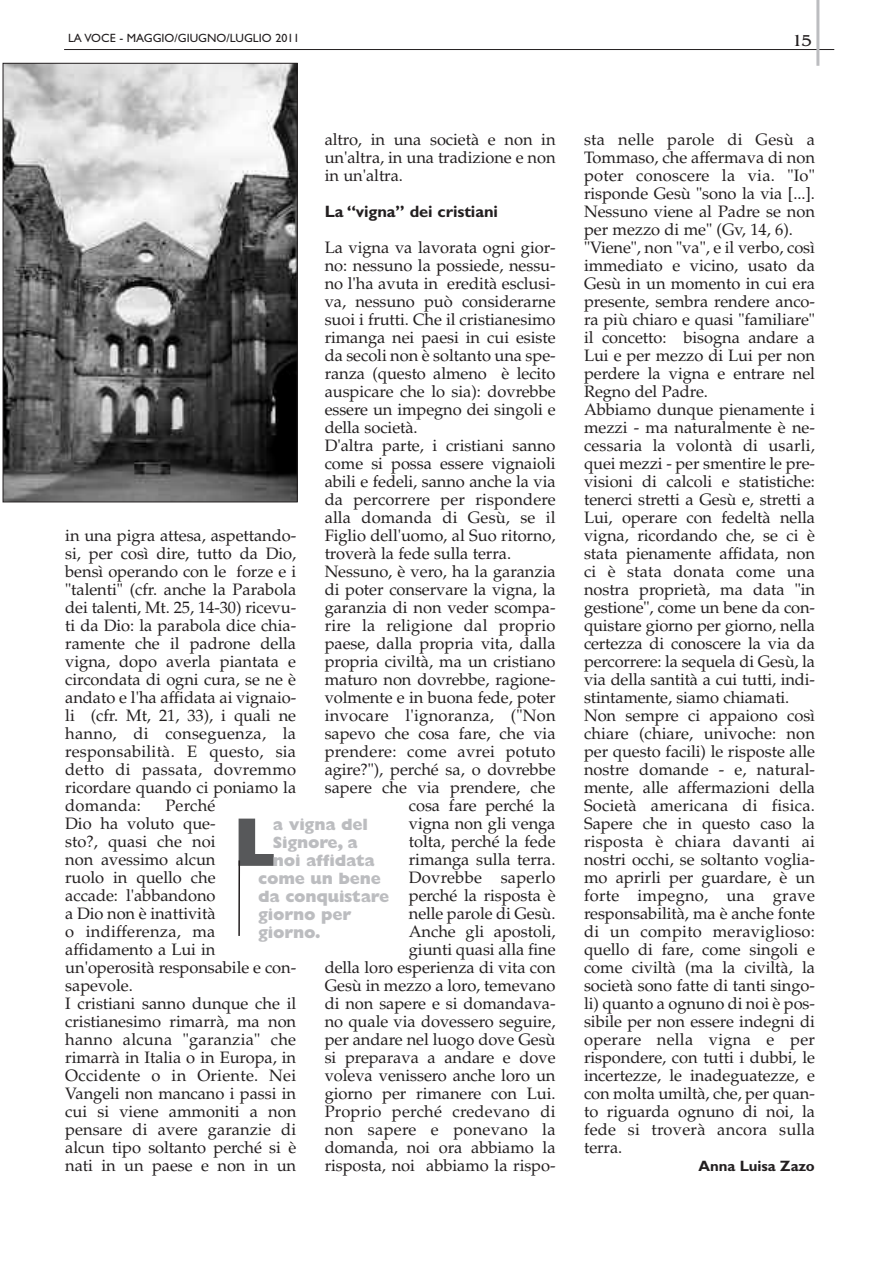
<style>
.page{position:relative;width:893px;height:1263px;background:#fff}
.page>*{position:absolute;margin:0;border:0;box-sizing:border-box;transform-origin:0 0}
.t1{font:800 69.3px "Gill Sans";color:#57585a}
.t2{font:16.5px/18px "Palatino";letter-spacing:-.005em;color:#231f20;text-align:justify}
.t3{font:16.5px "Palatino";letter-spacing:.015em;color:#231f20}
.t4{font:800 16.5px "Gill Sans";letter-spacing:-.015em;color:#bcbdc0}
.t5{font:700 16.5px "Gill Sans";letter-spacing:-.005em;color:#231f20}
.t6{font:16.5px "Benguiat";color:#231f20}
.t7{font:700 15px "Gill Sans";letter-spacing:-.005em;color:#231f20}
.t8{font:12px "Gill Sans";color:#231f20}
</style>
<div class="page">
<hr style="left:64px;top:49px;width:770px;height:1px;background:#231f20">
<hr style="left:816px;top:0;width:3px;height:66px;background:#bcbdc0">
<img style="left:5px;top:65px;width:291px;height:435px">
<div style="left:3px;top:63px;width:295px;height:439px;border:1px solid #231f20"></div>
<hr style="left:238px;top:860px;width:2px;height:76px;background:#231f20">
<p class="t8" style="left:68px;top:30px;width:233px">LA VOCE - MAGGIO/GIUGNO/LUGLIO 2011</p>
<p class="t6" style="left:792px;top:31px;width:22px">15</p>
<p class="t2" style="left:325px;top:133px;width:232px">altro, in una società e non in un'altra, in una tradizione e non in un'altra.</p>
<p class="t5" style="left:325px;top:205px;width:175px">La “vigna” dei cristiani</p>
<p class="t2" style="left:325px;top:241px;width:232px">La vigna va lavorata ogni gior-</p>
<p class="t2" style="left:325px;top:259px;width:232px">no: nessuno la possiede, nessu-</p>
<p class="t2" style="left:325px;top:277px;width:232px">no l'ha avuta in eredità esclusi-</p>
<p class="t2" style="left:325px;top:295px;width:232px">va, nessuno può considerarne</p>
<p class="t2" style="left:325px;top:313px;width:232px">suoi i frutti. Che il cristianesimo</p>
<p class="t2" style="left:325px;top:331px;width:232px">rimanga nei paesi in cui esiste</p>
<p class="t2" style="left:325px;top:349px;width:232px">da secoli non è soltanto una spe-</p>
<p class="t2" style="left:325px;top:367px;width:232px">ranza (questo almeno è lecito</p>
<p class="t2" style="left:325px;top:385px;width:232px">auspicare che lo sia): dovrebbe</p>
<p class="t2" style="left:325px;top:403px;width:232px">essere un impegno dei singoli e</p>
<p class="t2" style="left:325px;top:421px;width:95px">della società.</p>
<p class="t2" style="left:325px;top:439px;width:232px">D'altra parte, i cristiani sanno</p>
<p class="t2" style="left:325px;top:457px;width:232px">come si possa essere vignaioli</p>
<p class="t2" style="left:325px;top:475px;width:232px">abili e fedeli, sanno anche la via</p>
<p class="t2" style="left:325px;top:493px;width:233px">da percorrere per rispondere</p>
<p class="t2" style="left:325px;top:511px;width:232px">alla domanda di Gesù, se il</p>
<p class="t2" style="left:325px;top:529px;width:232px">Figlio dell'uomo, al Suo ritorno,</p>
<p class="t2" style="left:325px;top:547px;width:188px">troverà la fede sulla terra.</p>
<p class="t2" style="left:325px;top:565px;width:232px">Nessuno, è vero, ha la garanzia</p>
<p class="t2" style="left:325px;top:583px;width:232px">di poter conservare la vigna, la</p>
<p class="t2" style="left:325px;top:601px;width:232px">garanzia di non veder scompa-</p>
<p class="t3" style="left:325px;top:619px;width:232px">rire la religione dal proprio</p>
<p class="t2" style="left:325px;top:637px;width:232px">paese, dalla propria vita, dalla</p>
<p class="t2" style="left:325px;top:655px;width:232px">propria civiltà, ma un cristiano</p>
<p class="t2" style="left:325px;top:673px;width:232px">maturo non dovrebbe, ragione-</p>
<p class="t2" style="left:325px;top:691px;width:232px">volmente e in buona fede, poter</p>
<p class="t3" style="left:325px;top:709px;width:232px">invocare l'ignoranza, ("Non</p>
<p class="t2" style="left:325px;top:727px;width:232px">sapevo che cosa fare, che via</p>
<p class="t3" style="left:325px;top:745px;width:232px">prendere: come avrei potuto</p>
<p class="t2" style="left:325px;top:763px;width:232px">agire?"), perché sa, o dovrebbe</p>
<p class="t2" style="left:325px;top:781px;width:232px">sapere che via prendere, che</p>
<p class="t2" style="left:409px;top:799px;width:148px">cosa fare perché la</p>
<p class="t2" style="left:409px;top:817px;width:148px">vigna non gli venga</p>
<p class="t2" style="left:409px;top:835px;width:148px">tolta, perché la fede</p>
<p class="t2" style="left:409px;top:853px;width:148px">rimanga sulla terra.</p>
<p class="t3" style="left:409px;top:871px;width:148px">Dovrebbe saperlo</p>
<p class="t2" style="left:409px;top:889px;width:148px">perché la risposta è</p>
<p class="t2" style="left:409px;top:907px;width:148px">nelle parole di Gesù.</p>
<p class="t2" style="left:409px;top:925px;width:148px">Anche gli apostoli,</p>
<p class="t2" style="left:409px;top:943px;width:148px">giunti quasi alla fine</p>
<p class="t2" style="left:325px;top:961px;width:232px">della loro esperienza di vita con</p>
<p class="t2" style="left:325px;top:979px;width:232px">Gesù in mezzo a loro, temevano</p>
<p class="t2" style="left:325px;top:997px;width:232px">di non sapere e si domandava-</p>
<p class="t2" style="left:325px;top:1015px;width:232px">no quale via dovessero seguire,</p>
<p class="t2" style="left:325px;top:1033px;width:232px">per andare nel luogo dove Gesù</p>
<p class="t2" style="left:325px;top:1051px;width:232px">si preparava a andare e dove</p>
<p class="t2" style="left:325px;top:1069px;width:232px">voleva venissero anche loro un</p>
<p class="t2" style="left:325px;top:1087px;width:232px">giorno per rimanere con Lui.</p>
<p class="t3" style="left:325px;top:1105px;width:232px">Proprio perché credevano di</p>
<p class="t3" style="left:325px;top:1123px;width:232px">non sapere e ponevano la</p>
<p class="t2" style="left:325px;top:1141px;width:232px">domanda, noi ora abbiamo la</p>
<p class="t2" style="left:325px;top:1159px;width:232px">risposta, noi abbiamo la rispo-</p>
<p class="t2" style="left:65px;top:529px;width:232px">in una pigra attesa, aspettando&shy;si, per così dire, tutto da Dio, bensì operando con le forze e i "talenti" (cfr. anche la Parabola dei talenti, Mt. 25, 14-30) ricevu&shy;ti da Dio: la parabola dice chia&shy;ramente che il padrone della vigna, dopo averla piantata e circondata di ogni cura, se ne è andato e l'ha affidata ai vignaio&shy;li (cfr. Mt, 21, 33), i quali ne hanno, di conseguenza, la responsabilità. E questo, sia detto di passata, dovremmo ricordare quando ci poniamo la domanda:</p>
<p class="t2" style="left:65px;top:799px;width:232px;text-align:left;text-indent:100px">Perché<br>Dio ha voluto que-<br>sto?, quasi che noi<br>non avessimo alcun<br>ruolo in quello che<br>accade: l'abbandono<br>a Dio non è inattività<br>o indifferenza, ma affidamento a Lui in un'operosità responsabile e con&shy;sapevole.<br>I cristiani sanno dunque che il cristianesimo rimarrà, ma non hanno alcuna "garanzia" che rimarrà in Italia o in Europa, in<br>Occidente o in Oriente. Nei<br>Vangeli non mancano i passi in cui si viene ammoniti a non pensare di avere garanzie di alcun tipo soltanto perché si è nati in un paese e non in un</p>
<h1 class="t1" style="left:234px;top:816px;width:42px">L</h1>
<p class="t4" style="left:273px;top:818px;width:97px">a vigna del</p>
<p class="t4" style="left:273px;top:836px;width:86px">Signore, a</p>
<p class="t4" style="left:273px;top:854px;width:103px">noi affidata</p>
<p class="t4" style="left:258px;top:872px;width:124px">come un bene</p>
<p class="t4" style="left:258px;top:890px;width:133px">da conquistare</p>
<p class="t4" style="left:258px;top:908px;width:95px">giorno per</p>
<p class="t4" style="left:258px;top:926px;width:64px">giorno.</p>
<p class="t2" style="left:584px;top:133px;width:232px;text-align:left">sta nelle parole di Gesù a<br>Tommaso, che affermava di non poter conoscere la via. "Io" risponde Gesù "sono la via [...].<br>Nessuno viene al Padre se non per mezzo di me" (Gv, 14, 6). "Viene", non "va", e il verbo, così immediato e vicino, usato da<br>Gesù in un momento in cui era presente, sembra rendere anco&shy;ra più chiaro e quasi "familiare" il concetto: bisogna andare a<br>Lui e per mezzo di Lui per non perdere la vigna e entrare nel<br>Regno del Padre.<br>Abbiamo dunque pienamente i mezzi - ma naturalmente è ne&shy;cessaria la volontà di usarli, quei mezzi - per smentire le pre&shy;visioni di calcoli e statistiche: tenerci stretti a Gesù e, stretti a<br>Lui, operare con fedeltà nella vigna, ricordando che, se ci è stata pienamente affidata, non ci è stata donata come una nostra proprietà, ma data "in gestione", come un bene da con&shy;quistare giorno per giorno, nella certezza di conoscere la via da percorrere: la sequela di Gesù, la via della santità a cui tutti, indi&shy;stintamente, siamo chiamati.<br>Non sempre ci appaiono così chiare (chiare, univoche: non per questo facili) le risposte alle nostre domande - e, natural&shy;mente, alle affermazioni della<br>Società americana di fisica.<br>Sapere che in questo caso la risposta è chiara davanti ai nostri occhi, se soltanto voglia&shy;mo aprirli per guardare, è un forte impegno, una grave responsabilità, ma è anche fonte di un compito meraviglioso: quello di fare, come singoli e come civiltà (ma la civiltà, la società sono fatte di tanti singo&shy;li) quanto a ognuno di noi è pos&shy;sibile per non essere indegni di operare nella vigna e per rispondere, con tutti i dubbi, le incertezze, le inadeguatezze, e con molta umiltà, che, per quan&shy;to riguarda ognuno di noi, la fede si troverà ancora sulla terra.</p>
<p class="t7" style="left:698px;top:1161px;width:118px">Anna Luisa Zazo</p>
</div>
